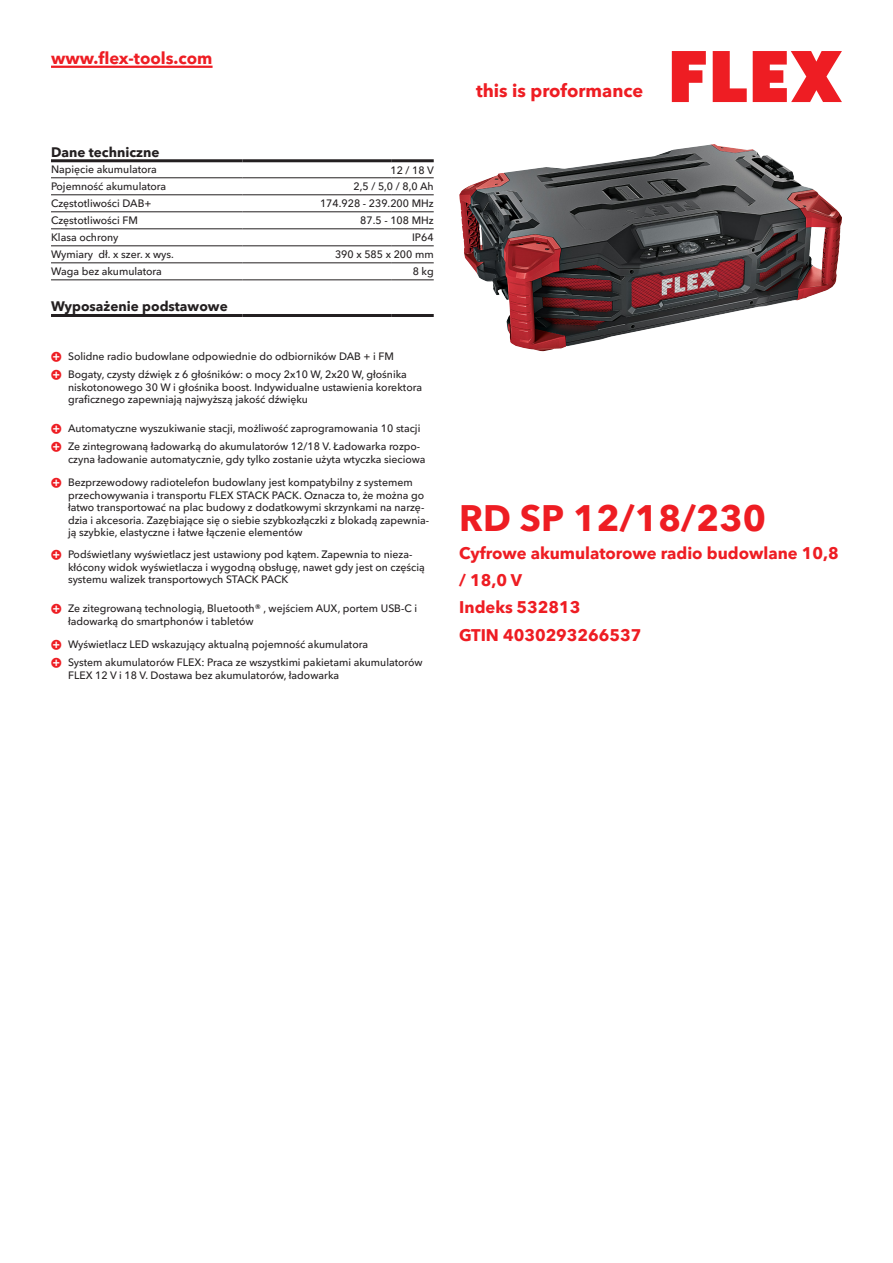
<style>
.page{position:relative;width:893px;height:1263px;background:#fff}
.page>*{position:absolute;margin:0;border:0;box-sizing:border-box;transform-origin:0 0}
.CB_AF_Product-name{font:700 36px "Avenir Next W1 G";color:#ee1d23}
.t1{font:700 18px "Avenir Next W1 G";color:#ee1d23}
.CB_AF_Product-short{font:700 16.5px/27px "Avenir Next W1 G";color:#ee1d23}
.CB_AF_Order-number{font:700 16.5px "Avenir Next W1 G";color:#ee1d23}
.CB_AF_Table-headline{font:700 13.5px "Avenir Next W1 G";color:#231f20}
.CB_AF_Table-specific{font:500 10.5px/12.6px "Avenir Next W1 G";color:#231f20}
</style>
<div class="page">
<svg style="left:672px;top:51px;width:34px;height:51px"></svg>
<svg style="left:713px;top:51px;width:34px;height:51px"></svg>
<svg style="left:753px;top:51px;width:89px;height:51px"></svg>
<hr style="left:51px;top:66px;width:162px;height:2px;background:#ee1d23">
<img style="left:459px;top:144px;width:383px;height:207px">
<hr style="left:51px;top:178px;width:191px;height:1px;background:#231f20">
<hr style="left:242px;top:178px;width:149px;height:1px;background:#231f20">
<hr style="left:391px;top:178px;width:43px;height:1px;background:#231f20">
<hr style="left:51px;top:195px;width:191px;height:1px;background:#231f20">
<hr style="left:242px;top:195px;width:149px;height:1px;background:#231f20">
<hr style="left:391px;top:195px;width:43px;height:1px;background:#231f20">
<hr style="left:51px;top:212px;width:191px;height:1px;background:#231f20">
<hr style="left:242px;top:212px;width:149px;height:1px;background:#231f20">
<hr style="left:391px;top:212px;width:43px;height:1px;background:#231f20">
<hr style="left:51px;top:229px;width:191px;height:1px;background:#231f20">
<hr style="left:242px;top:229px;width:149px;height:1px;background:#231f20">
<hr style="left:391px;top:229px;width:43px;height:1px;background:#231f20">
<hr style="left:51px;top:246px;width:191px;height:1px;background:#231f20">
<hr style="left:242px;top:246px;width:149px;height:1px;background:#231f20">
<hr style="left:391px;top:246px;width:43px;height:1px;background:#231f20">
<hr style="left:51px;top:263px;width:191px;height:1px;background:#231f20">
<hr style="left:242px;top:263px;width:149px;height:1px;background:#231f20">
<hr style="left:391px;top:263px;width:43px;height:1px;background:#231f20">
<hr style="left:51px;top:280px;width:191px;height:1px;background:#231f20">
<hr style="left:242px;top:280px;width:149px;height:1px;background:#231f20">
<hr style="left:391px;top:280px;width:43px;height:1px;background:#231f20">
<hr style="left:51px;top:159px;width:191px;height:3px;background:#231f20">
<hr style="left:242px;top:159px;width:149px;height:3px;background:#231f20">
<hr style="left:391px;top:159px;width:43px;height:3px;background:#231f20">
<hr style="left:51px;top:314px;width:191px;height:3px;background:#231f20">
<hr style="left:242px;top:314px;width:149px;height:3px;background:#231f20">
<hr style="left:391px;top:314px;width:43px;height:3px;background:#231f20">
<h3 class="CB_AF_Product-short" style="left:51px;top:43px;width:163px">www.flex-tools.com</h3>
<p class="CB_AF_Table-headline" style="left:51px;top:141px;width:110px">Dane techniczne</p>
<p class="CB_AF_Table-specific" style="left:51px;top:162px;width:107px">Napięcie akumulatora</p>
<p class="CB_AF_Table-specific" style="left:390px;top:163px;width:45px">12 / 18 V</p>
<p class="CB_AF_Table-specific" style="left:51px;top:179px;width:117px">Pojemność akumulatora</p>
<p class="CB_AF_Table-specific" style="left:354px;top:179px;width:82px">2,5 / 5,0 / 8,0 Ah</p>
<p class="CB_AF_Table-specific" style="left:51px;top:196px;width:102px">Częstotliwości DAB+</p>
<p class="CB_AF_Table-specific" style="left:320px;top:196px;width:115px">174.928 - 239.200 MHz</p>
<p class="CB_AF_Table-specific" style="left:51px;top:213px;width:88px">Częstotliwości FM</p>
<p class="CB_AF_Table-specific" style="left:360px;top:213px;width:75px">87.5 - 108 MHz</p>
<p class="CB_AF_Table-specific" style="left:51px;top:230px;width:69px">Klasa ochrony</p>
<p class="CB_AF_Table-specific" style="left:412px;top:230px;width:23px">IP64</p>
<p class="CB_AF_Table-specific" style="left:51px;top:247px;width:124px">Wymiary dł. x szer. x wys.</p>
<p class="CB_AF_Table-specific" style="left:335px;top:247px;width:100px">390 x 585 x 200 mm</p>
<p class="CB_AF_Table-specific" style="left:51px;top:264px;width:112px">Waga bez akumulatora</p>
<p class="CB_AF_Table-specific" style="left:413px;top:264px;width:23px">8 kg</p>
<p class="CB_AF_Table-headline" style="left:51px;top:295px;width:178px">Wyposażenie podstawowe</p>
<p class="CB_AF_Table-specific" style="left:68px;top:349px;width:327px">Solidne radio budowlane odpowiednie do odbiorników DAB + i FM</p>
<p class="CB_AF_Table-specific" style="left:68px;top:367px;width:356px">Bogaty, czysty dźwięk z 6 głośników: o mocy 2x10 W, 2x20 W, głośnika niskotonowego 30 W i głośnika boost. Indywidualne ustawienia korektora graficznego zapewniają najwyższą jakość dźwięku</p>
<p class="CB_AF_Table-specific" style="left:68px;top:421px;width:354px">Automatyczne wyszukiwanie stacji, możliwość zaprogramowania 10 stacji</p>
<p class="CB_AF_Table-specific" style="left:68px;top:439px;width:359px">Ze zintegrowaną ładowarką do akumulatorów 12/18 V. Ładowarka rozpo&shy;czyna ładowanie automatycznie, gdy tylko zostanie użyta wtyczka sieciowa</p>
<p class="CB_AF_Table-specific" style="left:68px;top:475px;width:363px">Bezprzewodowy radiotelefon budowlany jest kompatybilny z systemem przechowywania i transportu FLEX STACK PACK. Oznacza to, że można go łatwo transportować na plac budowy z dodatkowymi skrzynkami na narzę&shy;dzia i akcesoria. Zazębiające się o siebie szybkozłączki z blokadą zapewnia&shy;ją szybkie, elastyczne i łatwe łączenie elementów</p>
<p class="CB_AF_Table-specific" style="left:68px;top:547px;width:358px">Podświetlany wyświetlacz jest ustawiony pod kątem. Zapewnia to nieza&shy;kłócony widok wyświetlacza i wygodną obsługę, nawet gdy jest on częścią systemu walizek transportowych STACK PACK</p>
<p class="CB_AF_Table-specific" style="left:68px;top:601px;width:351px">Ze zitegrowaną technologią, Bluetooth® , wejściem AUX, portem USB-C i ładowarką do smartphonów i tabletów</p>
<p class="CB_AF_Table-specific" style="left:68px;top:637px;width:302px">Wyświetlacz LED wskazujący aktualną pojemność akumulatora</p>
<p class="CB_AF_Table-specific" style="left:68px;top:655px;width:356px">System akumulatorów FLEX: Praca ze wszystkimi pakietami akumulatorów<br>FLEX 12 V i 18 V. Dostawa bez akumulatorów, ładowarka</p>
<h2 class="t1" style="left:476px;top:77px;width:169px">this is proformance</h2>
<p class="CB_AF_Product-name" style="left:459px;top:490px;width:308px">RD SP 12/18/230</p>
<p class="CB_AF_Product-short" style="left:459px;top:538px;width:381px">Cyfrowe akumulatorowe radio budowlane 10,8 / 18,0 V</p>
<p class="CB_AF_Order-number" style="left:459px;top:594px;width:123px">Indeks 532813</p>
<p class="CB_AF_Order-number" style="left:459px;top:622px;width:184px">GTIN 4030293266537</p>
</div>
